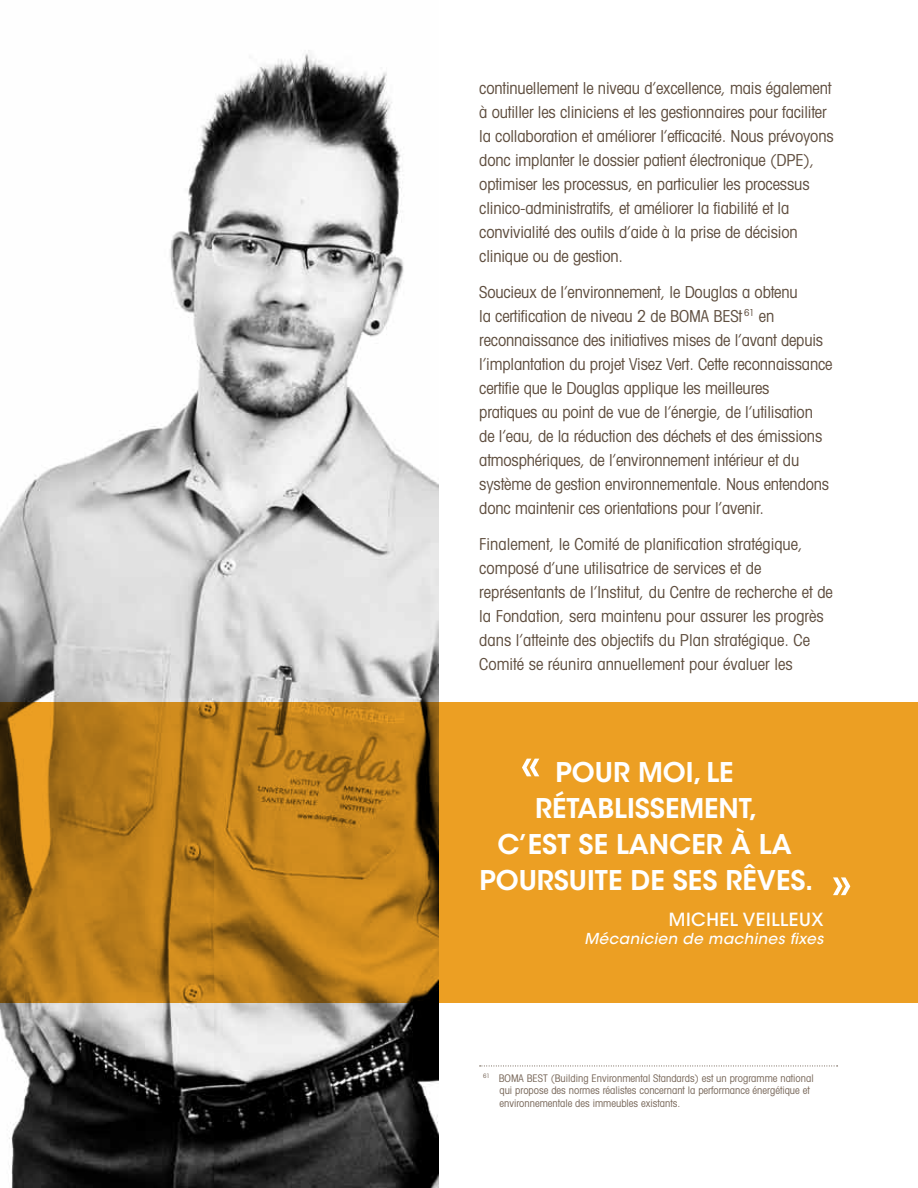
<style>
.page{position:relative;width:918px;height:1188px;background:#fff}
.page>*{position:absolute;margin:0;border:0;box-sizing:border-box;transform-origin:0 0}
.t1{font:27px/36px "ITC Avant Garde MM 575 750";color:#fff;text-align:center}
.t2{font:18px "ITC Avant Garde MM 445 750";letter-spacing:.03em;color:#fff}
.t3{font:condensed 16.5px/24px "Avant Garde";letter-spacing:-.01em;color:#5e4d3e}
.t4{font:15px "ITC Avant Garde MM Oblique 445 750";letter-spacing:.03em;color:#fff}
.t5{font:condensed 10.5px/12.6px "Avant Garde";color:#766557}
</style>
<div class="page">
<img style="left:0;top:50px;width:439px;height:1138px">
<svg style="left:480px;top:1066px;width:358px;height:1px"></svg>
<svg style="left:0;top:702px;width:918px;height:300px;background:#d08c1e"></svg>
<svg style="left:522px;top:759px;width:17px;height:17px"></svg>
<svg style="left:833px;top:877px;width:17px;height:18px"></svg>
<p class="t3" style="left:479px;top:76px;width:356px">continuellement le niveau d’excellence, mais également à outiller les cliniciens et les gestionnaires pour faciliter la collaboration et améliorer l’efficacité. Nous prévoyons donc implanter le dossier patient électronique (DPE), optimiser les processus, en particulier les processus clinico-administratifs, et améliorer la fiabilité et la convivialité des outils d’aide à la prise de décision clinique ou de gestion.</p>
<p class="t3" style="left:479px;top:280px;width:355px">Soucieux de l’environnement, le Douglas a obtenu<br>la certification de niveau 2 de BOMA BESt <sup>61</sup> en reconnaissance des initiatives mises de l’avant depuis l’implantation du projet Visez Vert. Cette reconnaissance certifie que le Douglas applique les meilleures<br>pratiques au point de vue de l’énergie, de l’utilisation<br>de l’eau, de la réduction des déchets et des émissions atmosphériques, de l’environnement intérieur et du système de gestion environnementale. Nous entendons donc maintenir ces orientations pour l’avenir.</p>
<p class="t3" style="left:479px;top:532px;width:355px">Finalement, le Comité de planification stratégique, composé d’une utilisatrice de services et de représentants de l’Institut, du Centre de recherche et de la Fondation, sera maintenu pour assurer les progrès dans l’atteinte des objectifs du Plan stratégique. Ce Comité se réunira annuellement pour évaluer les</p>
<h1 class="t1" style="left:479px;top:755px;width:335px">POUR MOI, LE<br>RÉTABLISSEMENT,<br>C’EST SE LANCER À LA<br>POURSUITE DE SES RÊVES.</h1>
<p class="t2" style="left:669px;top:909px;width:156px">MICHEL VEILLEUX</p>
<p class="t4" style="left:585px;top:928px;width:240px">Mécanicien de machines fixes</p>
<p class="t5" style="left:499px;top:1071px;width:316px;text-indent:-16px"><sup>61</sup> BOMA BEST (Building Environmental Standards) est un programme national qui propose des normes réalistes concernant la performance énergétique et environnementale des immeubles existants.</p>
</div>
